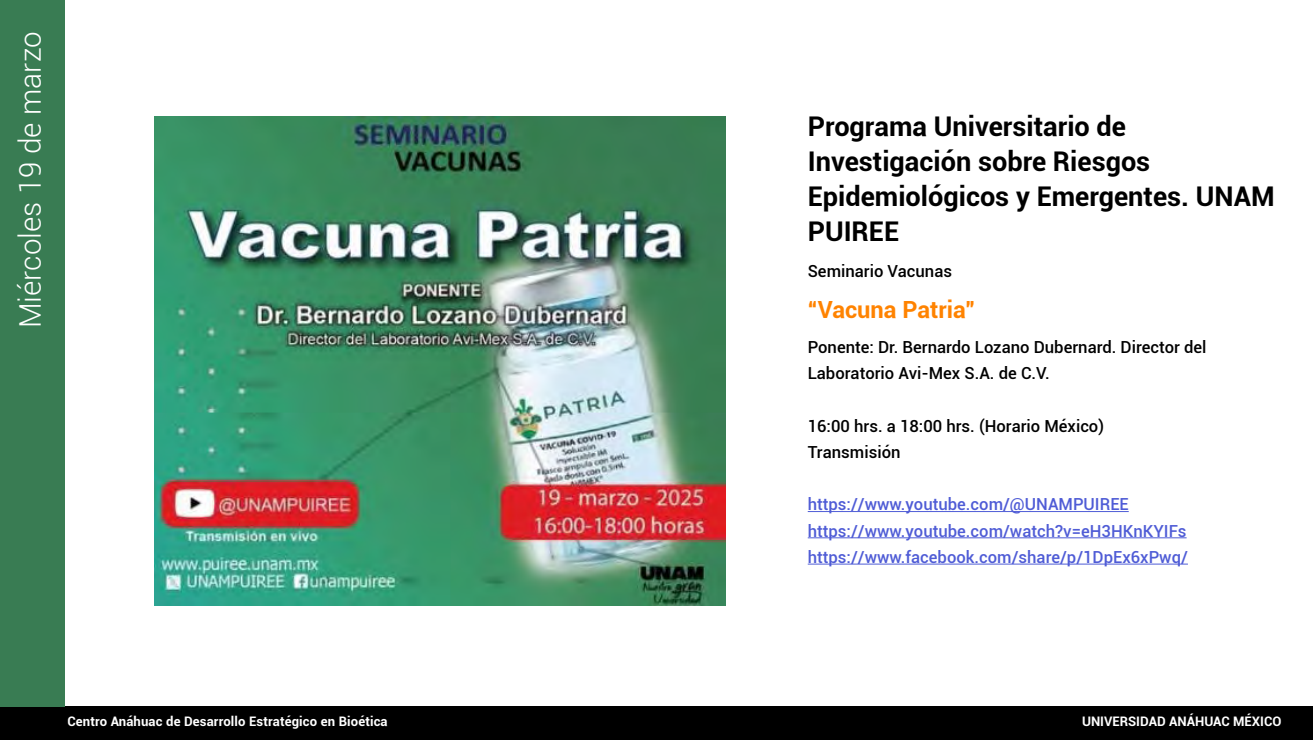
<style>
.page{position:relative;width:1313px;height:740px;background:#fff}
.page>*{position:absolute;margin:0;border:0;box-sizing:border-box;transform-origin:0 0}
.t1{font:300 29.75px "Roboto";color:#fff}
.t2{font:700 27.12px/35px "Roboto";color:#000}
.t3{font:700 23.62px "Roboto";color:#ff8300}
.t4{font:500 16.62px/26.2px "Roboto";color:#000}
.t5{font:500 16.62px/26.2px "Roboto";color:#4f5cd6}
.t6{font:700 13.12px "Roboto";letter-spacing:.01em;color:#fff}
</style>
<div class="page">
<div style="left:0;top:706px;width:1312px;height:33px;background:#000"></div>
<div style="left:0;top:0;width:65px;height:706px;background:#397c53"></div>
<hr style="left:807px;top:511px;width:321px;height:1px;background:#4f5cd6">
<hr style="left:807px;top:537px;width:379px;height:1px;background:#4f5cd6">
<hr style="left:807px;top:563px;width:380px;height:1px;background:#4f5cd6">
<img style="left:154px;top:116px;width:571px;height:489px">
<h1 class="t1" style="left:10px;top:328px;width:298px;rotate:-90deg">Miércoles 19 de marzo</h1>
<h2 class="t2" style="left:807px;top:108px;width:468px">Programa Universitario de<br>Investigación sobre Riesgos<br>Epidemiológicos y Emergentes. UNAM<br>PUIREE</h2>
<p class="t4" style="left:807px;top:257px;width:146px">Seminario Vacunas</p>
<h3 class="t3" style="left:807px;top:292px;width:169px">“Vacuna Patria”</h3>
<p class="t4" style="left:807px;top:333px;width:400px">Ponente: Dr. Bernardo Lozano Dubernard. Director del<br>Laboratorio Avi-Mex S.A. de C.V.</p>
<p class="t4" style="left:807px;top:411px;width:298px">16:00 hrs. a 18:00 hrs. (Horario México)<br>Transmisión</p>
<p class="t5" style="left:807px;top:490px;width:382px">https://www.youtube.com/@UNAMPUIREE https://www.youtube.com/watch?v=eH3HKnKYIFs https://www.facebook.com/share/p/1DpEx6xPwq/</p>
<p class="t6" style="left:67px;top:711px;width:322px">Centro Anáhuac de Desarrollo Estratégico en Bioética</p>
<p class="t6" style="left:1082px;top:711px;width:201px">UNIVERSIDAD ANÁHUAC MÉXICO</p>
</div>
